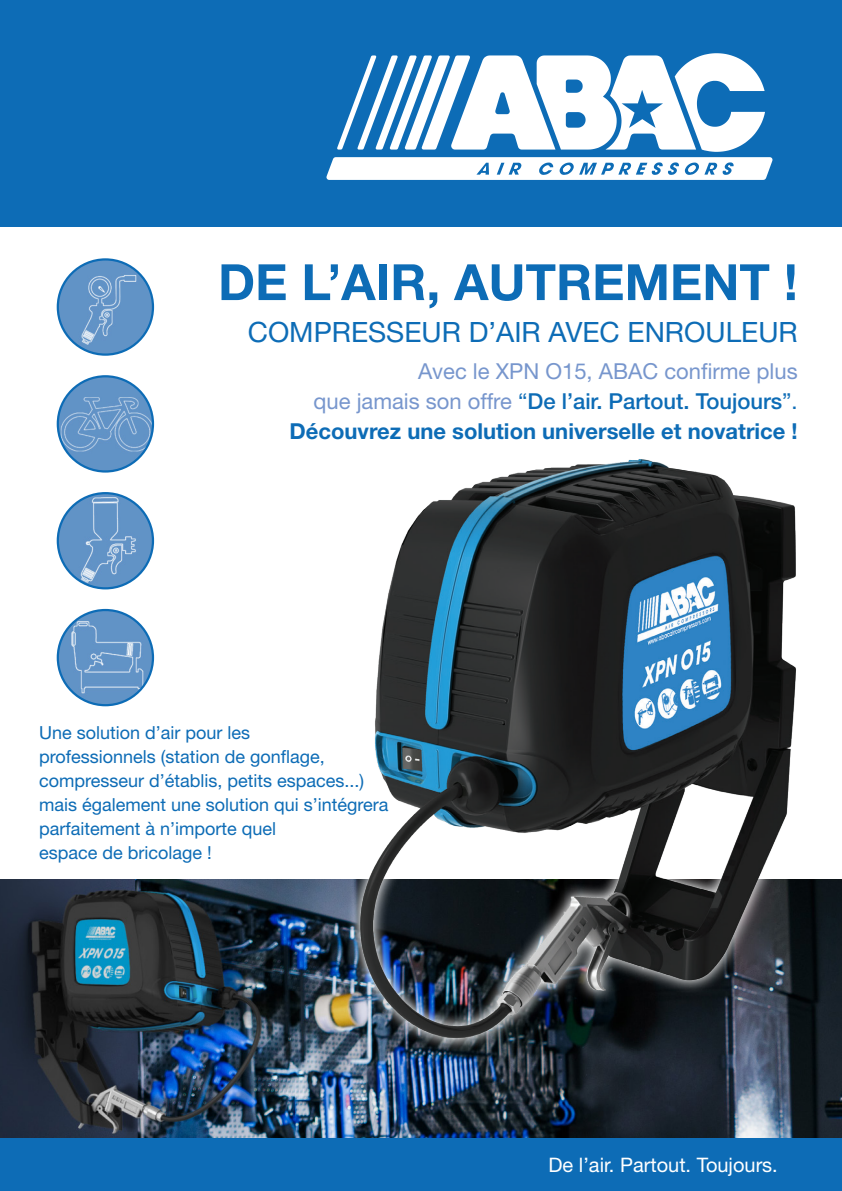
<style>
.page{position:relative;width:842px;height:1191px;background:#fff}
.page>*{position:absolute;margin:0;border:0;box-sizing:border-box;transform-origin:0 0}
.t1{font:700 50px "Helvetica Neue LT Std";color:#0d6cb6}
.t2{font:28px "Helvetica Neue LT Std";color:#0d6cb6}
.t3{font:22px/30px "Helvetica Neue LT Std";color:#7796cd;text-align:right}
.t4{font:20px "Helvetica Neue LT Std";color:#fff}
.t5{font:18px/24px "Helvetica Neue LT Std";color:#0d6cb6}
.s1{color:#0d6cb6}
.s2{font-weight:500;color:#0d6cb6}
.s3{font-weight:700;color:#0d6cb6}
</style>
<div class="page">
<img style="left:0;top:879px;width:842px;height:259px">
<img style="left:326px;top:459px;width:506px;height:593px">
<div style="left:0;top:1138px;width:842px;height:53px;background:#0d6cb6"></div>
<div style="left:0;top:0;width:842px;height:227px;background:#0d6cb6"></div>
<svg style="left:326px;top:53px;width:446px;height:127px"></svg>
<img style="left:58px;top:259px;width:95px;height:95px;border-radius:48px">
<div style="left:57px;top:258px;width:97px;height:98px;border:2px solid #0d6cb6;border-radius:50%"></div>
<img style="left:58px;top:376px;width:95px;height:95px;border-radius:48px">
<div style="left:57px;top:375px;width:97px;height:97px;border:2px solid #0d6cb6;border-radius:50%"></div>
<img style="left:58px;top:493px;width:95px;height:95px;border-radius:48px">
<div style="left:57px;top:492px;width:97px;height:97px;border:2px solid #0d6cb6;border-radius:50%"></div>
<img style="left:58px;top:610px;width:95px;height:95px;border-radius:48px">
<div style="left:57px;top:609px;width:97px;height:97px;border:2px solid #0d6cb6;border-radius:50%"></div>
<p class="t1" style="left:218px;top:251px;width:581px">DE L’AIR, AUTREMENT !</p>
<p class="t2" style="left:248px;top:316px;width:551px">COMPRESSEUR D’AIR AVEC ENROULEUR</p>
<p class="t3" style="left:290px;top:356px;width:510px">Avec le XPN O15, ABAC confirme plus<br>que jamais son offre <span class="s1">“</span><span class="s2">De l’air. Partout. Toujours</span><span class="s1">”.<br></span><span class="s3">Découvrez une solution universelle et novatrice !</span></p>
<p class="t5" style="left:39px;top:720px;width:213px">Une solution d’air pour les</p>
<p class="t5" style="left:39px;top:744px;width:287px">professionnels (station de gonflage,</p>
<p class="t5" style="left:39px;top:768px;width:327px">compresseur d’établis, petits espaces...)</p>
<p class="t5" style="left:39px;top:792px;width:351px">mais également une solution qui s’intégrera parfaitement à n’importe quel<br>espace de bricolage !</p>
<p class="t4" style="left:548px;top:1153px;width:231px">De l’air. Partout. Toujours.</p>
</div>
